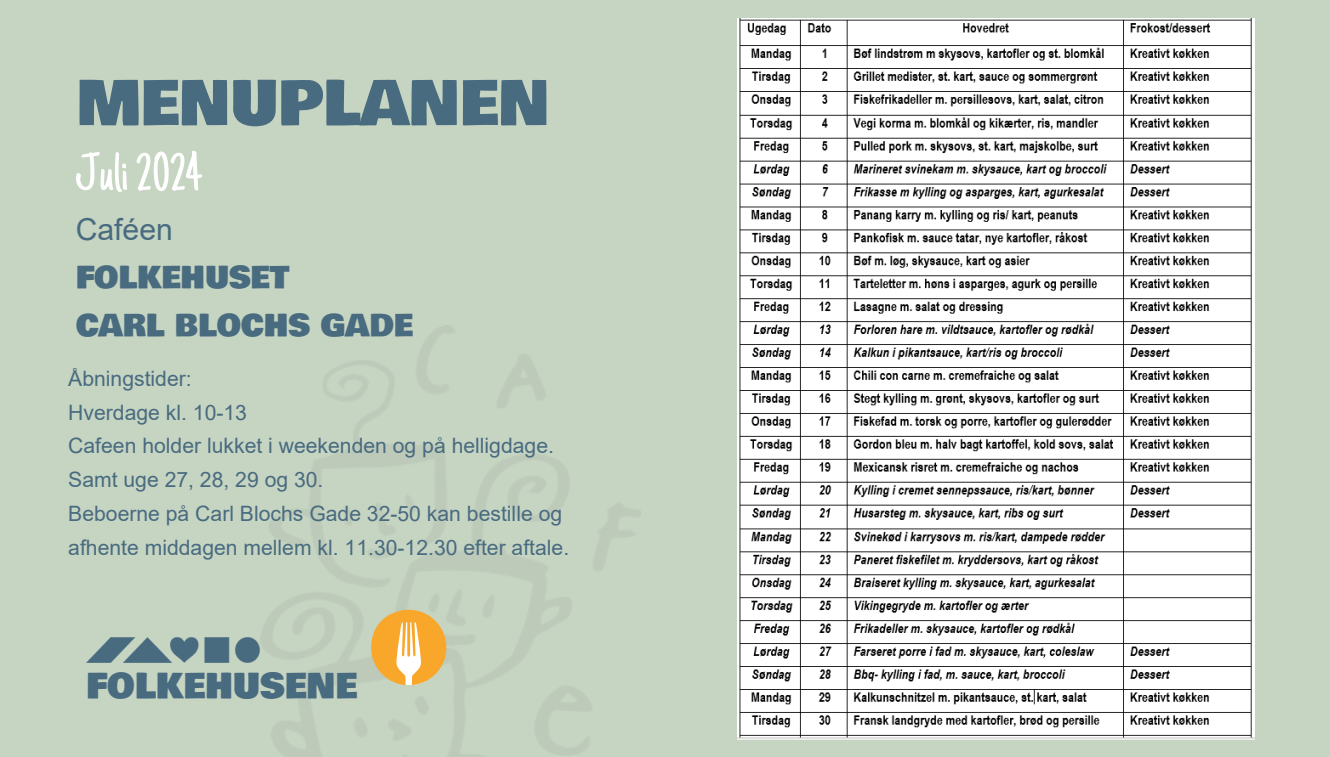
<style>
.page{position:relative;width:1330px;height:757px;background:#c6d4c2}
.page>*{position:absolute;margin:0;border:0;box-sizing:border-box;transform-origin:0 0}
.t1{font:60.5px "Bowlby One";color:#496b80}
.t2{font:55.2px "Just Another Hand";color:#fff}
.t3{font:34.2px "Bowlby One";color:#496b80}
.t4{font:30.2px/48.4px "Bowlby One";color:#496b80}
.t5{font:21.2px/33.8px "Arial";color:#496b80}
.s1{font-family:"Arial"}
</style>
<div class="page">
<img style="left:87px;top:637px;width:172px;height:25px">
<svg style="left:371px;top:609px;width:76px;height:76px"></svg>
<img style="left:737px;top:18px;width:517px;height:721px">
<p class="t1" style="left:76px;top:57px;width:475px">MENUPLANEN</p>
<p class="t2" style="left:76px;top:151px;width:127px">Juli 2024</p>
<h2 class="t4" style="left:76px;top:206px;width:339px"><span class="s1">Caféen<br></span>FOLKEHUSET<br>CARL BLOCHS GADE</h2>
<p class="t5" style="left:68px;top:362px;width:125px">Åbningstider:</p>
<p class="t5" style="left:68px;top:395px;width:180px">Hverdage kl. 10-13</p>
<p class="t5" style="left:68px;top:429px;width:487px">Cafeen holder lukket i weekenden og på helligdage.</p>
<p class="t5" style="left:68px;top:463px;width:257px">Samt uge 27, 28, 29 og 30.</p>
<p class="t5" style="left:68px;top:497px;width:502px">Beboerne på Carl Blochs Gade 32-50 kan bestille og afhente middagen mellem kl. 11.30-12.30 efter aftale.</p>
<p class="t3" style="left:86px;top:660px;width:273px">FOLKEHUSENE</p>
</div>
